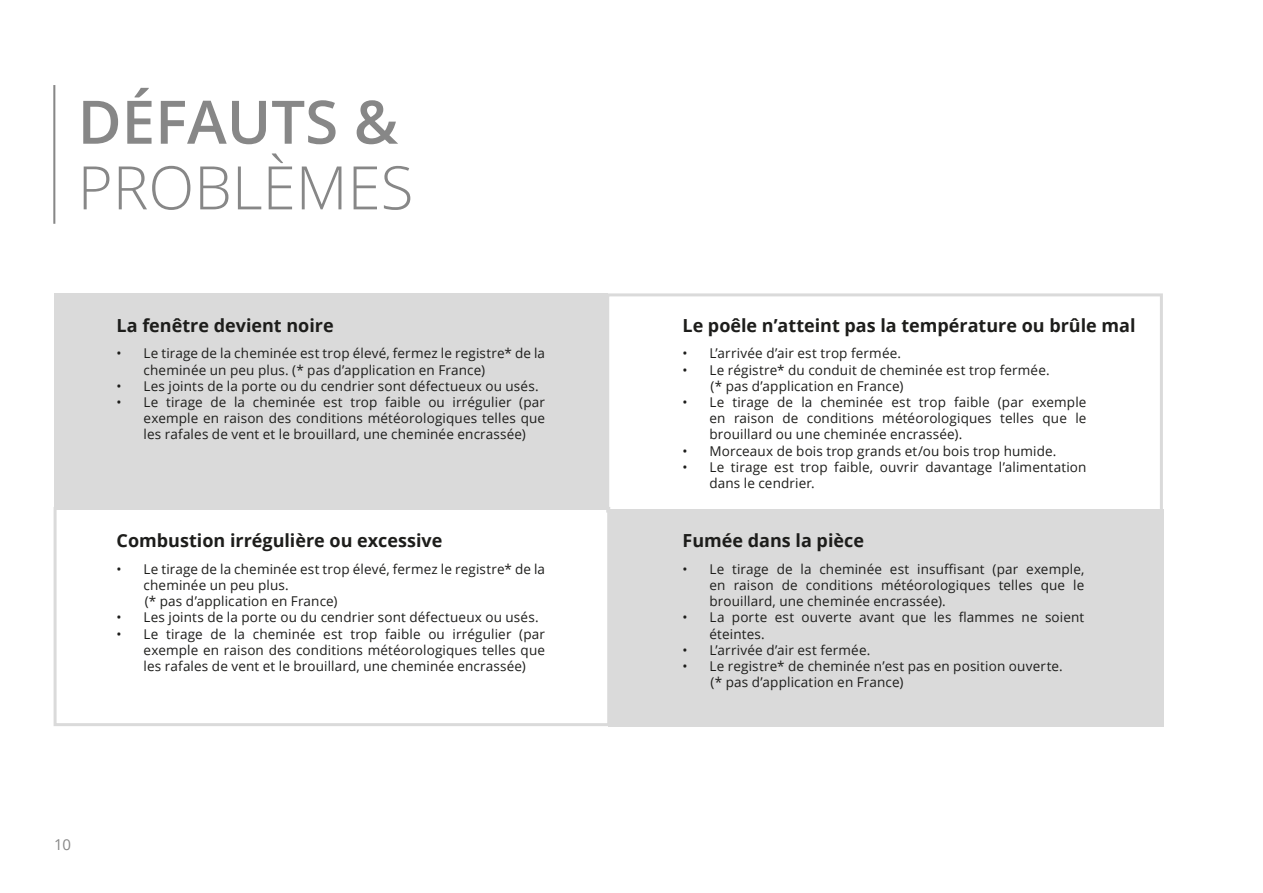
<style>
.page{position:relative;width:1263px;height:893px;background:#fff}
.page>*{position:absolute;margin:0;border:0;box-sizing:border-box;transform-origin:0 0}
.H1_-_Rechtsboven_-_light{font:300 60px "Open Sans";color:#878787}
.H1_-_Rechtsboven_-_light-2{font:600 60px "Open Sans";color:#878787}
.Basis_Streep_-_Altech_Grey{font:700 18px "Open Sans";color:#1d1d1b}
.t1{font:15px "Open Sans";color:#878787}
.Basis_Streep_-_Altech_Grey-2{font:13.5px/16.2px "Open Sans";letter-spacing:.01em;color:#1d1d1b}
</style>
<div class="page">
<div style="left:608px;top:510px;width:555px;height:217px;background:#dadada"></div>
<div style="left:54px;top:294px;width:554px;height:216px;background:#dadada"></div>
<div style="left:54px;top:507px;width:556px;height:219px;border:3px solid #dadada"></div>
<div style="left:606px;top:293px;width:557px;height:220px;border:3px solid #dadada"></div>
<hr style="left:53px;top:85px;width:2px;height:139px;background:#878787">
<p class="H1_-_Rechtsboven_-_light-2" style="left:78px;top:81px;width:322px">DÉFAUTS &amp;</p>
<p class="H1_-_Rechtsboven_-_light" style="left:78px;top:146px;width:337px">PROBLÈMES</p>
<p class="Basis_Streep_-_Altech_Grey" style="left:117px;top:312px;width:219px">La fenêtre devient noire</p>
<p class="Basis_Streep_-_Altech_Grey-2" style="left:144px;top:345px;width:403px;text-indent:-27px">• Le tirage de la cheminée est trop élevé, fermez le registre* de la cheminée un peu plus. (* pas d’application en France)</p>
<p class="Basis_Streep_-_Altech_Grey-2" style="left:117px;top:377px;width:424px">• Les joints de la porte ou du cendrier sont défectueux ou usés.</p>
<p class="Basis_Streep_-_Altech_Grey-2" style="left:144px;top:394px;width:403px;text-align:justify;text-indent:-27px">• Le tirage de la cheminée est trop faible ou irrégulier (par exemple en raison des conditions météorologiques telles que les rafales de vent et le brouillard, une cheminée encrassée)</p>
<p class="Basis_Streep_-_Altech_Grey" style="left:117px;top:528px;width:327px">Combustion irrégulière ou excessive</p>
<p class="Basis_Streep_-_Altech_Grey-2" style="left:144px;top:560px;width:403px;text-indent:-27px">• Le tirage de la cheminée est trop élevé, fermez le registre* de la cheminée un peu plus.</p>
<p class="Basis_Streep_-_Altech_Grey-2" style="left:145px;top:593px;width:194px">(* pas d’application en France)</p>
<p class="Basis_Streep_-_Altech_Grey-2" style="left:117px;top:609px;width:424px">• Les joints de la porte ou du cendrier sont défectueux ou usés.</p>
<p class="Basis_Streep_-_Altech_Grey-2" style="left:144px;top:625px;width:403px;text-align:justify;text-indent:-27px">• Le tirage de la cheminée est trop faible ou irrégulier (par exemple en raison des conditions météorologiques telles que les rafales de vent et le brouillard, une cheminée encrassée)</p>
<p class="t1" style="left:54px;top:835px;width:19px">10</p>
<p class="Basis_Streep_-_Altech_Grey" style="left:682px;top:312px;width:454px">Le poêle n’atteint pas la température ou brûle mal</p>
<p class="Basis_Streep_-_Altech_Grey-2" style="left:682px;top:345px;width:220px">• L’arrivée d’air est trop fermée.</p>
<p class="Basis_Streep_-_Altech_Grey-2" style="left:682px;top:361px;width:369px">• Le régistre* du conduit de cheminée est trop fermée.</p>
<p class="Basis_Streep_-_Altech_Grey-2" style="left:711px;top:377px;width:194px">(* pas d’application en France)</p>
<p class="Basis_Streep_-_Altech_Grey-2" style="left:709px;top:394px;width:378px;text-align:justify;text-indent:-27px">• Le tirage de la cheminée est trop faible (par exemple en raison de conditions météorologiques telles que le brouillard ou une cheminée encrassée).</p>
<p class="Basis_Streep_-_Altech_Grey-2" style="left:682px;top:442px;width:375px">• Morceaux de bois trop grands et/ou bois trop humide.</p>
<p class="Basis_Streep_-_Altech_Grey-2" style="left:709px;top:458px;width:378px;text-indent:-27px">• Le tirage est trop faible, ouvrir davantage l’alimentation dans le cendrier.</p>
<p class="Basis_Streep_-_Altech_Grey" style="left:682px;top:528px;width:183px">Fumée dans la pièce</p>
<p class="Basis_Streep_-_Altech_Grey-2" style="left:709px;top:560px;width:376px;text-align:justify;text-indent:-27px">• Le tirage de la cheminée est insuffisant (par exemple, en raison de conditions météorologiques telles que le brouillard, une cheminée encrassée).</p>
<p class="Basis_Streep_-_Altech_Grey-2" style="left:709px;top:609px;width:376px;text-indent:-27px">• La porte est ouverte avant que les flammes ne soient éteintes.</p>
<p class="Basis_Streep_-_Altech_Grey-2" style="left:682px;top:641px;width:189px">• L’arrivée d’air est fermée.</p>
<p class="Basis_Streep_-_Altech_Grey-2" style="left:682px;top:658px;width:382px">• Le registre* de cheminée n’est pas en position ouverte.</p>
<p class="Basis_Streep_-_Altech_Grey-2" style="left:711px;top:674px;width:194px">(* pas d’application en France)</p>
</div>
